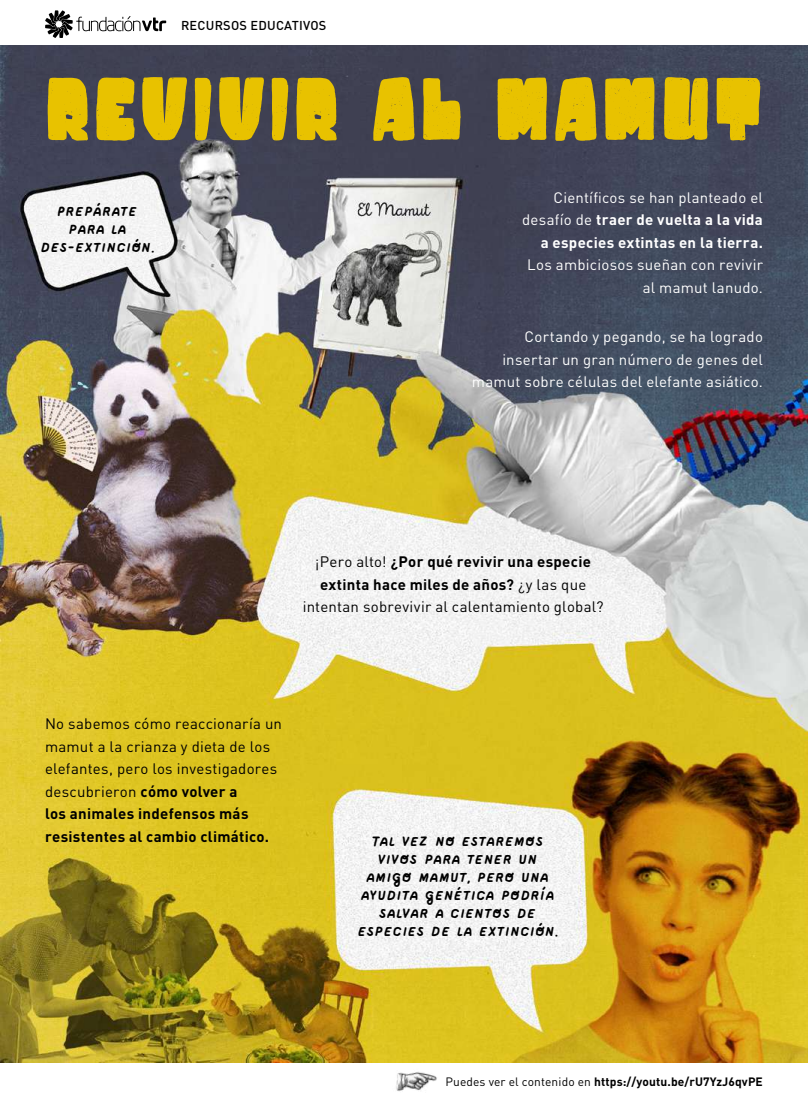
<style>
.page{position:relative;width:808px;height:1106px;background:#fff}
.page>*{position:absolute;margin:0;border:0;box-sizing:border-box;transform-origin:0 0}
.t1{font:15px/22.5px "DIN Pro";letter-spacing:.015em;color:#000}
.t2{font:15px/18px "Agranel";letter-spacing:-.005em;color:#000;text-align:center}
.t3{font:15px/22.5px "DIN Pro";letter-spacing:.015em;color:#fff;text-align:right}
.t4{font:700 15px/22.5px "DIN Pro";letter-spacing:.02em;color:#fff;text-align:right}
.t5{font:500 12.75px "DIN Pro";letter-spacing:.02em;color:#000}
.t6{font:700 12px "DIN Pro";letter-spacing:.01em;color:#000}
.s1{font-weight:400}
.s2{font-weight:700}
</style>
<div class="page">
<svg style="left:45px;top:10px;width:121px;height:28px"></svg>
<img style="left:0;top:45px;width:808px;height:1017px">
<img style="left:396px;top:1072px;width:41px;height:19px">
<svg style="left:48px;top:77px;width:712px;height:64px;background:#ac941d"></svg>
<p class="t5" style="left:181px;top:17px;width:147px">RECURSOS EDUCATIVOS</p>
<p class="t2" style="left:41px;top:202px;width:115px">PREPÁRATE<br>PARA LA<br>DES-EXTINCIÓN.</p>
<p class="t4" style="left:522px;top:185px;width:242px"><span class="s1">Científicos se han planteado el desafío de</span> traer de vuelta a la vida a especies extintas en la tierra.</p>
<p class="t3" style="left:527px;top:253px;width:237px">Los ambiciosos sueñan con revivir al mamut lanudo.</p>
<p class="t3" style="left:472px;top:325px;width:293px">Cortando y pegando, se ha logrado insertar un gran número de genes del mamut sobre células del elefante asiático.</p>
<p class="t1" style="left:303px;top:550px;width:302px;text-align:center">¡Pero alto! <span class="s2">¿Por qué revivir una especie extinta hace miles de años?</span> ¿y las que intentan sobrevivir al calentamiento global?</p>
<p class="t1" style="left:45px;top:712px;width:239px">No sabemos cómo reaccionaría un mamut a la crianza y dieta de los elefantes, pero los investigadores descubrieron <span class="s2">cómo volver a<br>los animales indefensos más resistentes al cambio climático.</span></p>
<p class="t2" style="left:357px;top:832px;width:202px">TAL VEZ NO ESTAREMOS<br>VIVOS PARA TENER UN<br>AMIGO MAMUT, PERO UNA<br>AYUDITA GENÉTICA PODRÍA<br>SALVAR A CIENTOS DE<br>ESPECIES DE LA EXTINCIÓN.</p>
<p class="t6" style="left:445px;top:1073px;width:319px"><span class="s1">Puedes ver el contenido en</span> https://youtu.be/rU7YzJ6qvPE</p>
</div>
